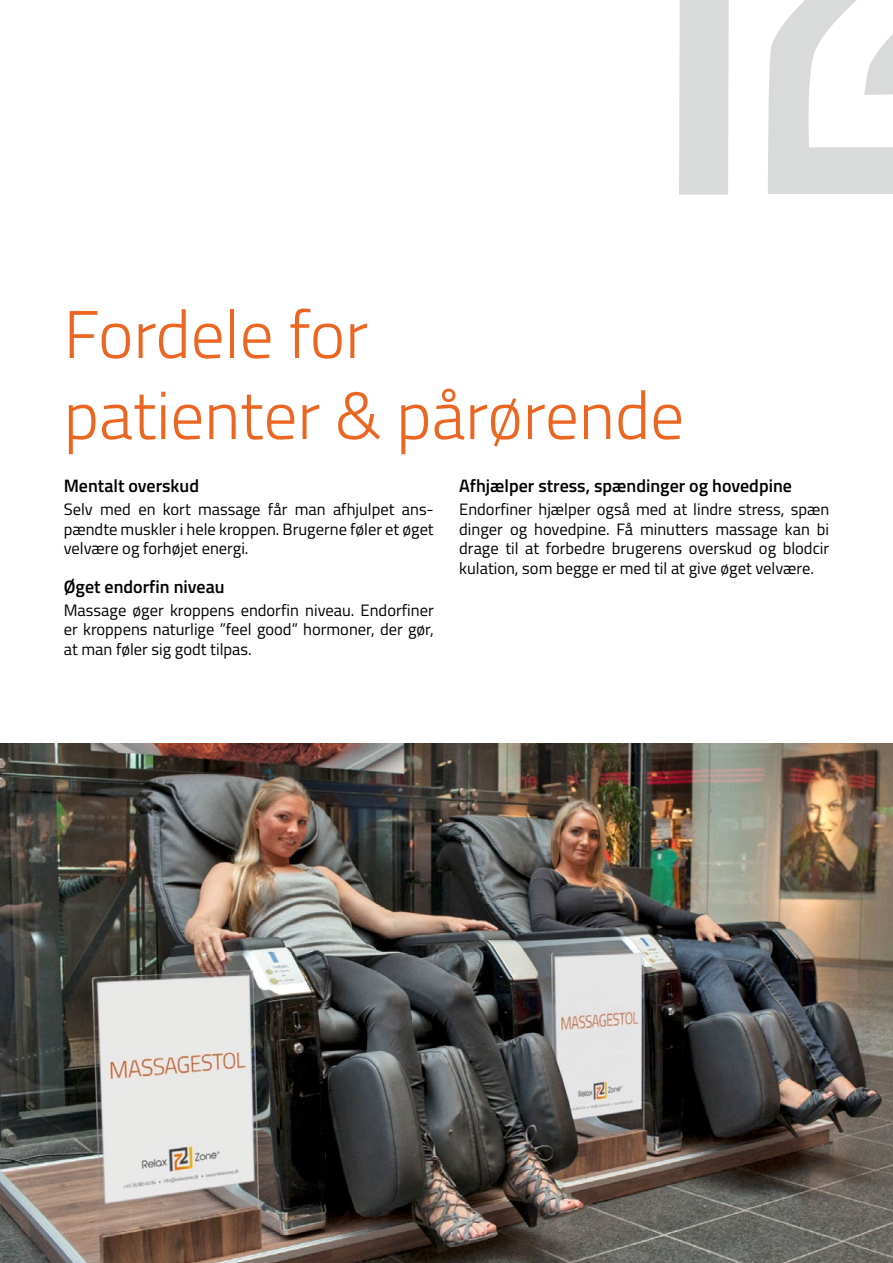
<style>
.page{position:relative;width:893px;height:1263px;background:#fff}
.page>*{position:absolute;margin:0;border:0;box-sizing:border-box;transform-origin:0 0}
.t1{font:300 67.5px/81px "Titillium";color:#ec6622}
.t2{font:600 18px "Titillium";color:#000}
.t3{font:16.5px/19.8px "Titillium";color:#000;text-align:justify}
</style>
<div class="page">
<img style="left:0;top:743px;width:893px;height:520px">
<svg style="left:679px;top:0;width:214px;height:195px"></svg>
<h1 class="t1" style="left:64px;top:291px;width:622px">Fordele for<br>patienter &amp; pårørende</h1>
<p class="t2" style="left:64px;top:472px;width:137px">Mentalt overskud</p>
<p class="t3" style="left:64px;top:498px;width:371px">Selv med en kort massage får man afhjulpet ans&shy;pændte muskler i hele kroppen. Brugerne føler et øget velvære og forhøjet energi.</p>
<p class="t2" style="left:64px;top:573px;width:162px">Øget endorfin niveau</p>
<p class="t3" style="left:64px;top:599px;width:371px">Massage øger kroppens endorfin niveau. Endorfiner er kroppens naturlige ”feel good” hormoner, der gør, at man føler sig godt tilpas.</p>
<p class="t2" style="left:459px;top:472px;width:334px">Afhjælper stress, spændinger og hovedpine</p>
<p class="t3" style="left:459px;top:498px;width:371px">Endorfiner hjælper også med at lindre stress, spæn dinger og hovedpine. Få minutters massage kan bi drage til at forbedre brugerens overskud og blodcir kulation, som begge er med til at give øget velvære.</p>
</div>
